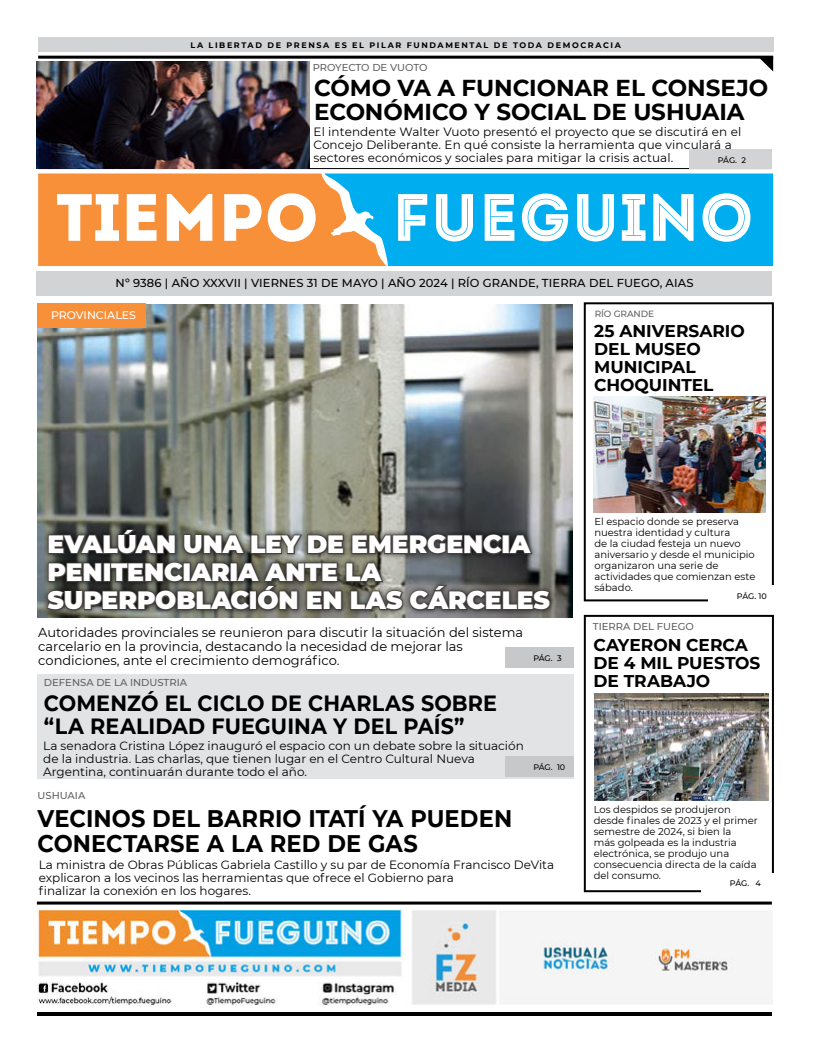
<style>
.page{position:relative;width:820px;height:1049px;background:#fff}
.page>*{position:absolute;margin:0;border:0;box-sizing:border-box;transform-origin:0 0}
.t1{font:900 25px/28px "Montserrat";letter-spacing:-.005em;color:#fff}
.t2{font:700 24px/25px "Montserrat";letter-spacing:.005em;color:#000;scale:.94 1}
.t3{font:700 23px/24px "Montserrat";letter-spacing:-.005em;color:#000}
.t4{font:700 22px/23px "Montserrat";letter-spacing:.005em;color:#000;scale:.94 1}
.t5{font:700 17px/18px "Montserrat";letter-spacing:-.005em;color:#000}
.t6{font:13px/14px "Montserrat";color:#000}
.t7{font:12px/13px "Montserrat";color:#000}
.t8{font:500 11.5px "Montserrat";letter-spacing:.01em;color:#000}
.t9{font:500 11px "Montserrat";color:#fff}
.t10{font:10px/11px "Montserrat";color:#000}
.t11{font:500 10px "Montserrat";color:#616161}
.t12{font:500 9px "Montserrat";letter-spacing:-.01em;color:#616161}
.t13{font:700 8px "Montserrat";letter-spacing:.2em;color:#000}
.t14{font:500 8px "Montserrat";letter-spacing:-.01em;color:#000}
</style>
<div class="page">
<img style="left:37px;top:909px;width:735px;height:96px">
<hr style="left:37px;top:901px;width:734px;height:3px;background:#000">
<hr style="left:37px;top:1012px;width:734px;height:4px;background:#000">
<img style="left:37px;top:304px;width:535px;height:313px">
<div style="left:583px;top:615px;width:190px;height:277px;border:2px solid #000"></div>
<div style="left:583px;top:302px;width:190px;height:299px;border:2px solid #000"></div>
<div style="left:37px;top:674px;width:536px;height:105px;background:#e2e3e4"></div>
<hr style="left:38px;top:56px;width:734px;height:3px;background:#000">
<svg style="left:757px;top:58px;width:15px;height:13px"></svg>
<div style="left:37px;top:271px;width:734px;height:25px;background:#d1d3d4"></div>
<div style="left:701px;top:873px;width:72px;height:19px;background:#fff"></div>
<div style="left:38px;top:38px;width:734px;height:14px;background:#d1d3d4"></div>
<svg style="left:38px;top:173px;width:286px;height:93px"></svg>
<svg style="left:324px;top:173px;width:448px;height:93px;fill:#00aeef"></svg>
<div style="left:708px;top:585px;width:65px;height:20px;background:#fff"></div>
<hr style="left:38px;top:168px;width:733px;height:1px;background:#000">
<div style="left:689px;top:150px;width:82px;height:19px;background:#d1d3d4"></div>
<div style="left:42px;top:524px;width:513px;height:92px;background:#000;opacity:.75"></div>
<svg style="left:45px;top:528px;width:507px;height:84px;background:#4c4b48"></svg>
<div style="left:505px;top:647px;width:68px;height:21px;background:#c7c8ca"></div>
<div style="left:505px;top:756px;width:68px;height:21px;background:#c7c8ca"></div>
<div style="left:37px;top:303px;width:108px;height:25px;background:#f79039"></div>
<img style="left:37px;top:62px;width:272px;height:107px">
<img style="left:594px;top:693px;width:173px;height:107px">
<img style="left:593px;top:396px;width:172px;height:117px">
<p class="t13" style="left:190px;top:41px;width:431px">LA LIBERTAD DE PRENSA ES EL PILAR FUNDAMENTAL DE TODA DEMOCRACIA</p>
<p class="t11" style="left:313px;top:62px;width:116px">PROYECTO DE VUOTO</p>
<h3 class="t3" style="left:314px;top:76px;width:455px">CÓMO VA A FUNCIONAR EL CONSEJO<br>ECONÓMICO Y SOCIAL DE USHUAIA</h3>
<p class="t7" style="left:313px;top:126px;width:429px">El intendente Walter Vuoto presentó el proyecto que se discutirá en el<br>Concejo Deliberante. En qué consiste la herramienta que vinculará a sectores económicos y sociales para mitigar la crisis actual.</p>
<p class="t14" style="left:717px;top:156px;width:30px">PÁG. 2</p>
<p class="t8" style="left:115px;top:277px;width:579px">Nº 9386 | AÑO XXXVII | VIERNES 31 DE MAYO | AÑO 2024 | RÍO GRANDE, TIERRA DEL FUEGO, AIAS</p>
<p class="t9" style="left:51px;top:310px;width:86px">PROVINCIALES</p>
<p class="t12" style="left:594px;top:309px;width:61px">RÍO GRANDE</p>
<h3 class="t5" style="left:594px;top:322px;width:152px">25 ANIVERSARIO<br>DEL MUSEO<br>MUNICIPAL<br>CHOQUINTEL</h3>
<h1 class="t1" style="left:47px;top:530px;width:504px">EVALÚAN UNA LEY DE EMERGENCIA<br>PENITENCIARIA ANTE LA<br>SUPERPOBLACIÓN EN LAS CÁRCELES</h1>
<p class="t6" style="left:38px;top:626px;width:486px">Autoridades provinciales se reunieron para discutir la situación del sistema carcelario en la provincia, destacando la necesidad de mejorar las condiciones, ante el crecimiento demográfico.</p>
<p class="t11" style="left:44px;top:677px;width:145px">DEFENSA DE LA INDUSTRIA</p>
<h3 class="t4" style="left:44px;top:692px;width:483px">COMENZÓ EL CICLO DE CHARLAS SOBRE “LA REALIDAD FUEGUINA Y DEL PAÍS”</h3>
<p class="t7" style="left:43px;top:740px;width:482px">La senadora Cristina López inauguró el espacio con un debate sobre la situación de la industria. Las charlas, que tienen lugar en el Centro Cultural Nueva<br>Argentina, continuarán durante todo el año.</p>
<h2 class="t2" style="left:37px;top:806px;width:506px">VECINOS DEL BARRIO ITATÍ YA PUEDEN<br>CONECTARSE A LA RED DE GAS</h2>
<p class="t11" style="left:38px;top:790px;width:49px">USHUAIA</p>
<p class="t14" style="left:533px;top:653px;width:30px">PÁG. 3</p>
<p class="t14" style="left:533px;top:762px;width:33px">PÁG. 10</p>
<p class="t7" style="left:39px;top:859px;width:516px">La ministra de Obras Públicas Gabriela Castillo y su par de Economía Francisco DeVita explicaron a los vecinos las herramientas que ofrece el Gobierno para<br>finalizar la conexión en los hogares.</p>
<p class="t10" style="left:594px;top:517px;width:162px">El espacio donde se preserva nuestra identidad y cultura<br>de la ciudad festeja un nuevo aniversario y desde el municipio organizaron una serie de actividades que comienzan este sábado.</p>
<p class="t14" style="left:736px;top:591px;width:31px">PÁG. 10</p>
<p class="t11" style="left:592px;top:621px;width:102px">TIERRA DEL FUEGO</p>
<h3 class="t5" style="left:593px;top:636px;width:168px">CAYERON CERCA<br>DE 4 MIL PUESTOS<br>DE TRABAJO</h3>
<p class="t10" style="left:593px;top:805px;width:166px">Los despidos se produjeron desde finales de 2023 y el primer semestre de 2024, si bien la<br>más golpeada es la industria electrónica, se produjo una consecuencia directa de la caída del consumo.</p>
<p class="t14" style="left:729px;top:879px;width:33px">PÁG. 4</p>
</div>
